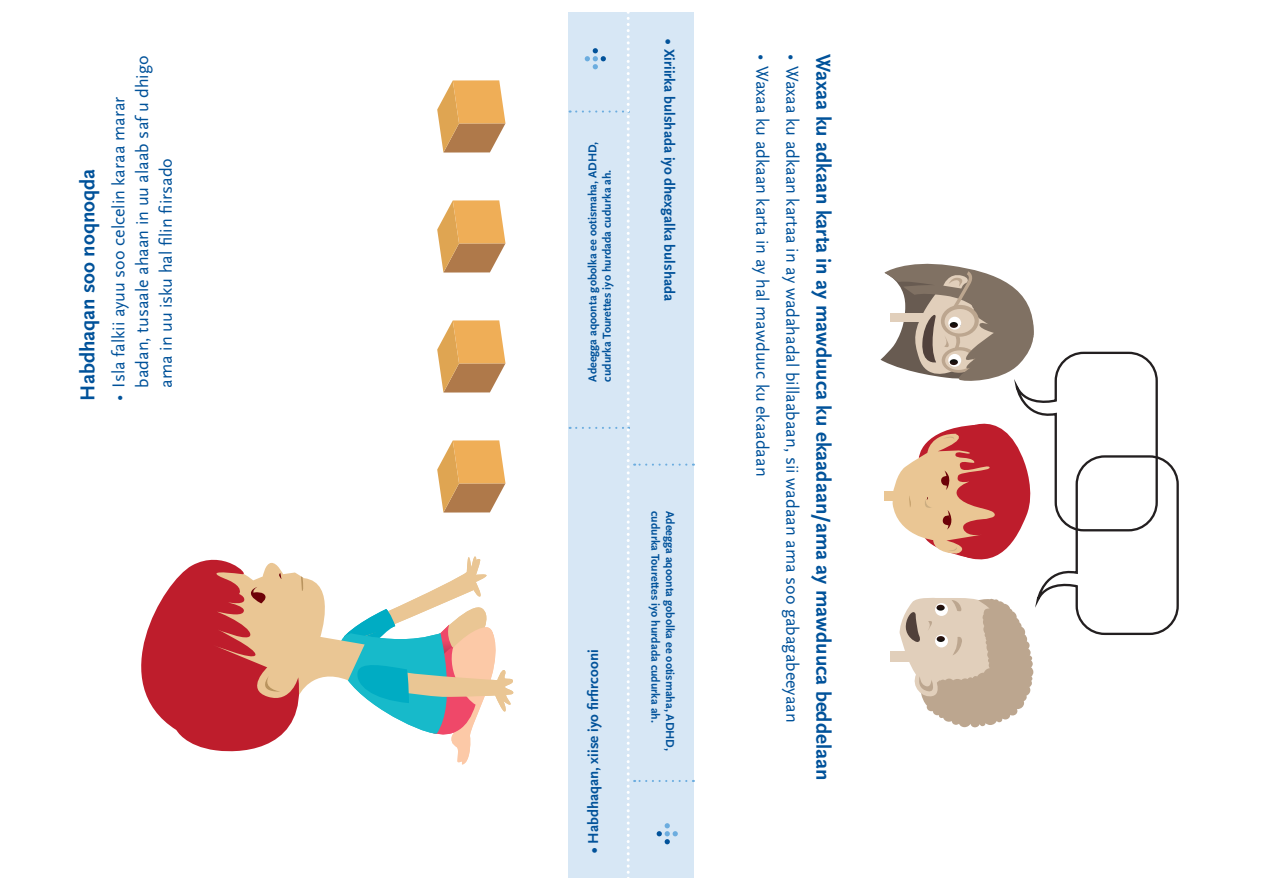
<style>
.page{position:relative;width:1263px;height:893px;background:#fff}
.page>*{position:absolute;margin:0;border:0;box-sizing:border-box;transform-origin:0 0}
.t1{font:700 21px "Scala Sans OT";color:#01529a}
.t2{font:18px/23.5px "Scala Sans OT";color:#01529a}
.t3{font:700 15px "Scala Sans OT";color:#01529a}
.t4{font:700 12px/14.4px "Scala Sans OT";color:#01529a}
</style>
<div class="page">
<div style="left:568px;top:13px;width:64px;height:865px;background:#d7e7f5"></div>
<div style="left:630px;top:13px;width:64px;height:865px;background:#d7e7f5"></div>
<svg style="left:570px;top:12px;width:116px;height:866px"></svg>
<svg style="left:437px;top:440px;width:68px;height:73px;background:#ddab6d"></svg>
<svg style="left:437px;top:320px;width:68px;height:73px;background:#ddab6d"></svg>
<svg style="left:437px;top:200px;width:68px;height:73px;background:#ddab6d"></svg>
<svg style="left:437px;top:80px;width:68px;height:73px;background:#ddab6d"></svg>
<svg style="left:141px;top:556px;width:373px;height:209px"></svg>
<svg style="left:880px;top:263px;width:299px;height:464px"></svg>
<p class="t1" style="left:76px;top:401px;width:233px;rotate:-90deg">Habdhaqan soo noqnoqda</p>
<p class="t3" style="left:678px;top:39px;width:263px;rotate:90deg">• Xiriirka bulshada iyo dhexgalka bulshada</p>
<p class="t2" style="left:107px;top:388px;width:334px;text-indent:-13px;rotate:-90deg">• Isla falkii ayuu soo celcelin karaa marar badan, tusaale ahaan in uu alaab saf u dhigo ama in uu isku hal filin fiirsado</p>
<p class="t2" style="left:804px;top:54px;width:671px;rotate:90deg">• Waxaa ku adkaan kartaa in ay wadahadal billaabaan, sii wadaan ama soo gabagabeeyaan</p>
<p class="t1" style="left:835px;top:54px;width:728px;rotate:90deg">Waxaa ku adkaan karta in ay mawduuca ku ekaadaan/ama ay mawduuca beddelaan</p>
<p class="t2" style="left:774px;top:54px;width:424px;rotate:90deg">• Waxaa ku adkaan karta in ay hal mawduuc ku ekaadaan</p>
<p class="t4" style="left:586px;top:381px;width:241px;rotate:-90deg">Adeegga aqoonta gobolka ee ootismaha, ADHD, cudurka Tourettes iyo hurdada cudurka ah.</p>
<p class="t4" style="left:662px;top:511px;width:214px;rotate:90deg">cudurka Tourettes iyo hurdada cudurka ah.</p>
<p class="t4" style="left:677px;top:511px;width:241px;rotate:90deg">Adeegga aqoonta gobolka ee ootismaha, ADHD,</p>
<p class="t3" style="left:585px;top:853px;width:205px;rotate:-90deg">• Habdhaqan, xiise iyo firfircooni</p>
</div>
